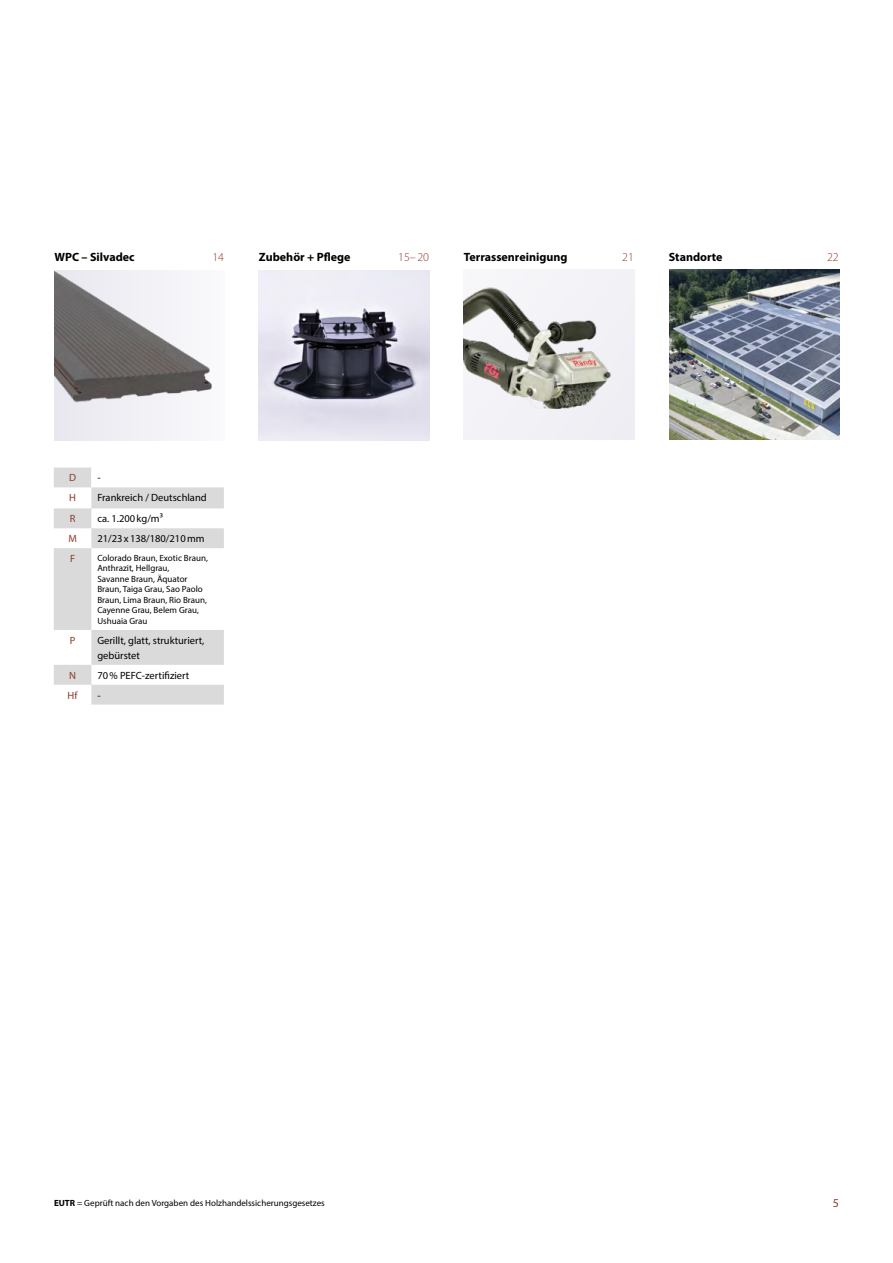
<style>
.page{position:relative;width:893px;height:1263px;background:#fff}
.page>*{position:absolute;margin:0;border:0;box-sizing:border-box;transform-origin:0 0}
.t1{font:700 12px "Myriad Pro";color:#000}
.t2{font:300 12px "Myriad Pro";color:#8b3b2b}
.t3{font:12px "Myriad Pro";color:#8b3b2b}
.t4{font:10.5px/15px "Myriad Pro";color:#000}
.t5{font:10.5px "Myriad Pro";color:#8b3b2b}
.t6{font:9px/10.5px "Myriad Pro";color:#000}
.s1{font-weight:700}
</style>
<div class="page">
<img style="left:669px;top:270px;width:170px;height:170px">
<div style="left:464px;top:270px;width:170px;height:170px;background:#f1f1f6"></div>
<img style="left:464px;top:287px;width:147px;height:123px">
<img style="left:259px;top:270px;width:170px;height:170px">
<svg style="left:54px;top:467px;width:170px;height:237px"></svg>
<img style="left:54px;top:270px;width:158px;height:170px">
<h1 class="t1" style="left:54px;top:249px;width:82px">WPC – Silvadec</h1>
<h1 class="t1" style="left:259px;top:249px;width:93px">Zubehör + Pflege</h1>
<h1 class="t2" style="left:398px;top:249px;width:32px">15– 20</h1>
<h1 class="t1" style="left:464px;top:249px;width:105px">Terrassenreinigung</h1>
<h1 class="t1" style="left:669px;top:249px;width:55px">Standorte</h1>
<h1 class="t2" style="left:212px;top:249px;width:13px">14</h1>
<h1 class="t2" style="left:622px;top:249px;width:13px">21</h1>
<h1 class="t2" style="left:827px;top:249px;width:13px">22</h1>
<p class="t5" style="left:69px;top:471px;width:8px">D</p>
<p class="t4" style="left:97px;top:470px;width:5px">-</p>
<p class="t5" style="left:69px;top:491px;width:8px">H</p>
<p class="t4" style="left:97px;top:490px;width:111px">Frankreich / Deutschland</p>
<p class="t5" style="left:70px;top:512px;width:7px">R</p>
<p class="t4" style="left:97px;top:511px;width:67px">ca. 1.200kg/m³</p>
<p class="t5" style="left:68px;top:532px;width:10px">M</p>
<p class="t4" style="left:97px;top:531px;width:109px">21/23x138/180/210mm</p>
<p class="t5" style="left:70px;top:552px;width:7px">F</p>
<p class="t6" style="left:97px;top:552px;width:112px">Colorado Braun, Exotic Braun,<br>Anthrazit, Hellgrau,<br>Savanne Braun, Äquator<br>Braun, Taiga Grau, Sao Paolo<br>Braun, Lima Braun, Rio Braun,<br>Cayenne Grau, Belem Grau,<br>Ushuaia Grau</p>
<p class="t5" style="left:70px;top:634px;width:7px">P</p>
<p class="t4" style="left:97px;top:633px;width:109px">Gerillt, glatt, strukturiert, gebürstet</p>
<p class="t5" style="left:69px;top:669px;width:8px">N</p>
<p class="t4" style="left:97px;top:667px;width:93px">70% PEFC-zertifiziert</p>
<p class="t5" style="left:68px;top:689px;width:12px">Hf</p>
<p class="t4" style="left:97px;top:687px;width:5px">-</p>
<p class="t6" style="left:54px;top:1198px;width:272px"><span class="s1">EUTR</span> = Geprüft nach den Vorgaben des Holzhandelssicherungsgesetzes</p>
<h1 class="t3" style="left:833px;top:1195px;width:8px">5</h1>
</div>
